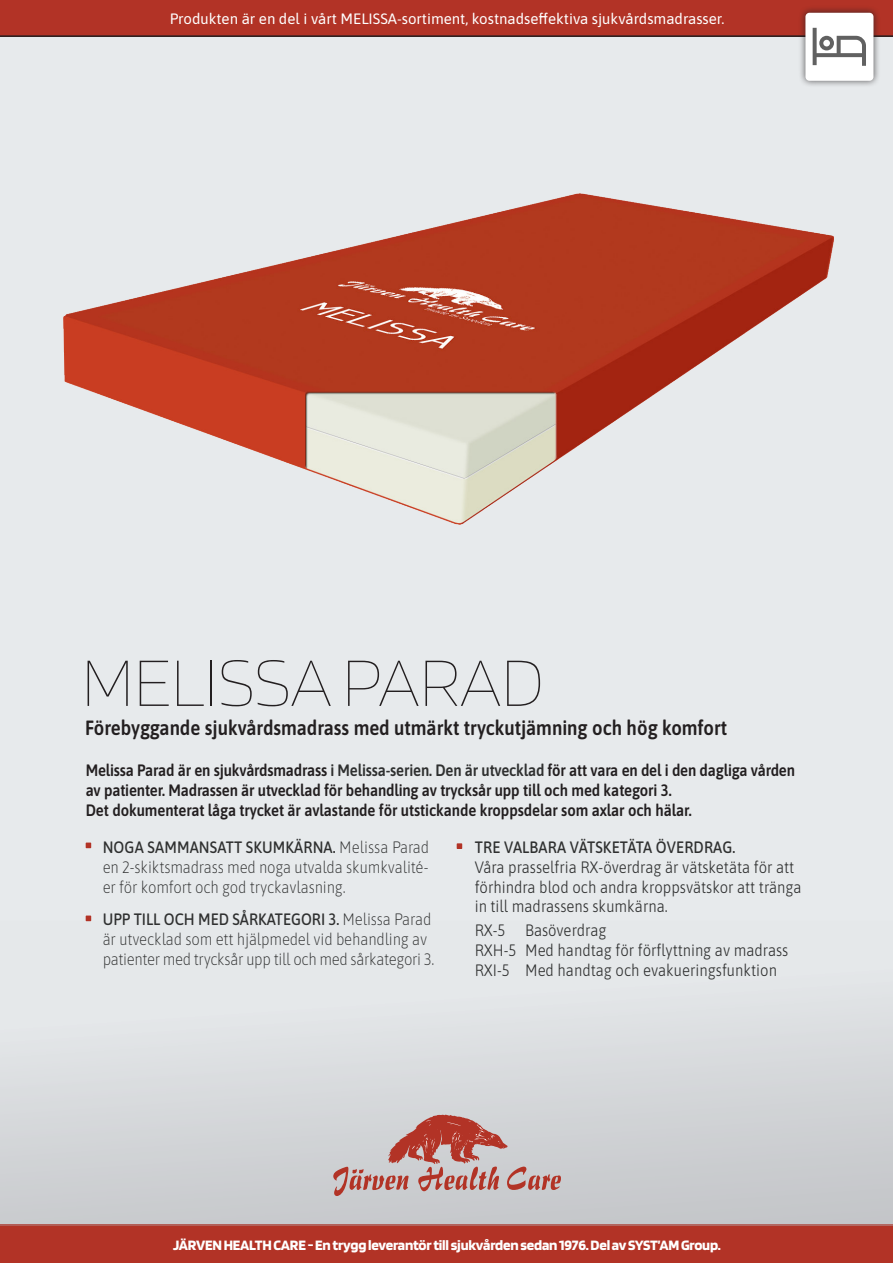
<style>
.page{position:relative;width:893px;height:1263px;background:#fff}
.page>*{position:absolute;margin:0;border:0;box-sizing:border-box;transform-origin:0 0}
.t1{font:100 72.15px "Blinker";letter-spacing:-.02em;color:#231f20}
.t2{font:20.55px "Asap";color:#231f20;scale:.9 1}
.t3{font:16.5px/19.8px "Asap";color:#2f3030;scale:.9 1}
.t4{font:16.5px/19.8px "Asap";letter-spacing:-.01em;color:#231f20;scale:.9 1}
.t5{font:700 15px "Blinker";letter-spacing:-.015em;color:#fff}
.t6{font:15px "Asap";color:#fff}
.s1{color:#2f3030}
</style>
<div class="page">
<div style="left:0;top:37px;width:893px;height:1226px;background:#e7eaec"></div>
<svg style="left:86px;top:842px;width:5px;height:6px"></svg>
<svg style="left:457px;top:843px;width:5px;height:6px"></svg>
<svg style="left:86px;top:915px;width:5px;height:6px"></svg>
<div style="left:0;top:0;width:893px;height:36px;background:#b23326"></div>
<hr style="left:0;top:35px;width:893px;height:2px;background:#231f20">
<div style="left:798px;top:5px;width:83px;height:83px;background:#231f20;opacity:.75"></div>
<div style="left:805px;top:13px;width:68px;height:68px;background:#fff;border-radius:4px"></div>
<svg style="left:813px;top:28px;width:53px;height:38px"></svg>
<img style="left:63px;top:193px;width:771px;height:332px">
<div style="left:0;top:1225px;width:893px;height:38px;background:#b23326"></div>
<div style="left:0;top:921px;width:893px;height:304px;background:linear-gradient(to bottom,#eaedef,#c6c8cb)"></div>
<svg style="left:333px;top:1114px;width:228px;height:82px;background:#c6a6a5"></svg>
<p class="t6" style="left:170px;top:9px;width:556px">Produkten är en del i vårt MELISSA-sortiment, kostnadseffektiva sjukvårdsmadrasser.</p>
<p class="t1" style="left:81px;top:647px;width:465px">MELISSA PARAD</p>
<p class="t2" style="left:85px;top:714px;width:715px">Förebyggande sjukvårdsmadrass med utmärkt tryckutjämning och hög komfort</p>
<p class="t4" style="left:86px;top:759px;width:790px">Melissa Parad är en sjukvårdsmadrass <span class="s1">i Melissa-serien. Den är utvecklad</span> för att vara en del i den dagliga vården av patienter. Madrassen är utvecklad för behandling av trycksår upp till och med kategori 3.<br>Det dokumenterat låga trycket är avlastande för utstickande kroppsdelar som axlar och hälar.</p>
<p class="t3" style="left:103px;top:836px;width:364px;text-align:justify">NOGA SAMMANSATT SKUMKÄRNA. Melissa Parad en 2-skiktsmadrass med noga utvalda skumkvalité&shy;er för komfort och god tryckavlasning.</p>
<p class="t3" style="left:103px;top:908px;width:370px">UPP TILL OCH MED SÅRKATEGORI 3. Melissa Parad är utvecklad som ett hjälpmedel vid behandling av patienter med trycksår upp till och med sårkategori 3.</p>
<p class="t3" style="left:475px;top:836px;width:364px">TRE VALBARA VÄTSKETÄTA ÖVERDRAG.<br>Våra prasselfria RX-överdrag är vätsketäta för att förhindra blod och andra kroppsvätskor att tränga in till madrassens skumkärna.</p>
<p class="t3" style="left:475px;top:920px;width:350px">RX-5 Basöverdrag<br>RXH-5 Med handtag för förflyttning av madrass<br>RXI-5 Med handtag och evakueringsfunktion</p>
<p class="t5" style="left:173px;top:1237px;width:549px">JÄRVEN HEALTH CARE - En trygg leverantör till sjukvården sedan 1976. Del av SYST’AM Group.</p>
</div>
